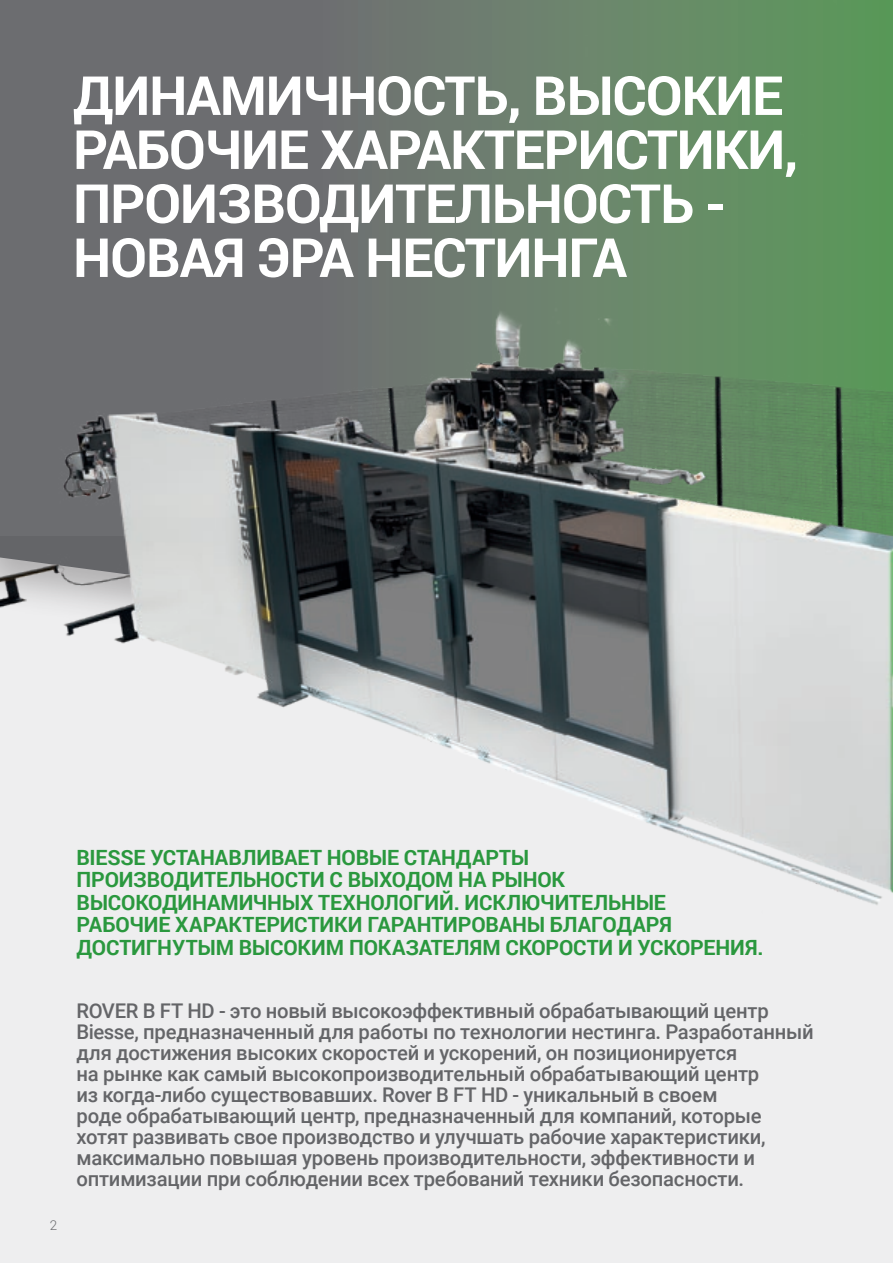
<style>
.page{position:relative;width:893px;height:1263px;background:#fff}
.page>*{position:absolute;margin:0;border:0;box-sizing:border-box;transform-origin:0 0}
.t1{font:700 54px/54px "Roboto";letter-spacing:-.02em;color:#fff}
.t2{font:700 21px/22.5px "Roboto";letter-spacing:-.005em;color:#2da343}
.t3{font:500 20.25px/21px "Roboto";letter-spacing:-.01em;color:#6c6d70}
.t4{font:300 13.5px "Roboto";color:#6c6d70}
</style>
<div class="page">
<div style="left:0;top:537px;width:893px;height:726px;background:#eeeeef"></div>
<svg style="left:0;top:0;width:893px;height:280px;background:#697c6b"></svg>
<img style="left:0;top:280px;width:893px;height:625px">
<p class="t1" style="left:73px;top:67px;width:726px">ДИНАМИЧНОСТЬ, ВЫСОКИЕ<br>РАБОЧИЕ ХАРАКТЕРИСТИКИ,<br>ПРОИЗВОДИТЕЛЬНОСТЬ -<br>НОВАЯ ЭРА НЕСТИНГА</p>
<p class="t4" style="left:50px;top:1215px;width:9px">2</p>
<p class="t2" style="left:77px;top:845px;width:689px">BIESSE УСТАНАВЛИВАЕТ НОВЫЕ СТАНДАРТЫ ПРОИЗВОДИТЕЛЬНОСТИ С ВЫХОДОМ НА РЫНОК ВЫСОКОДИНАМИЧНЫХ ТЕХНОЛОГИЙ. ИСКЛЮЧИТЕЛЬНЫЕ РАБОЧИЕ ХАРАКТЕРИСТИКИ ГАРАНТИРОВАНЫ БЛАГОДАРЯ ДОСТИГНУТЫМ ВЫСОКИМ ПОКАЗАТЕЛЯМ СКОРОСТИ И УСКОРЕНИЯ.</p>
<p class="t3" style="left:77px;top:1000px;width:739px">ROVER B FT HD - это новый высокоэффективный обрабатывающий центр Biesse, предназначенный для работы по технологии нестинга. Разработанный для достижения высоких скоростей и ускорений, он позиционируется<br>на рынке как самый высокопроизводительный обрабатывающий центр<br>из когда-либо существовавших. Rover B FT HD - уникальный в своем<br>роде обрабатывающий центр, предназначенный для компаний, которые хотят развивать свое производство и улучшать рабочие характеристики, максимально повышая уровень производительности, эффективности и оптимизации при соблюдении всех требований техники безопасности.</p>
</div>
